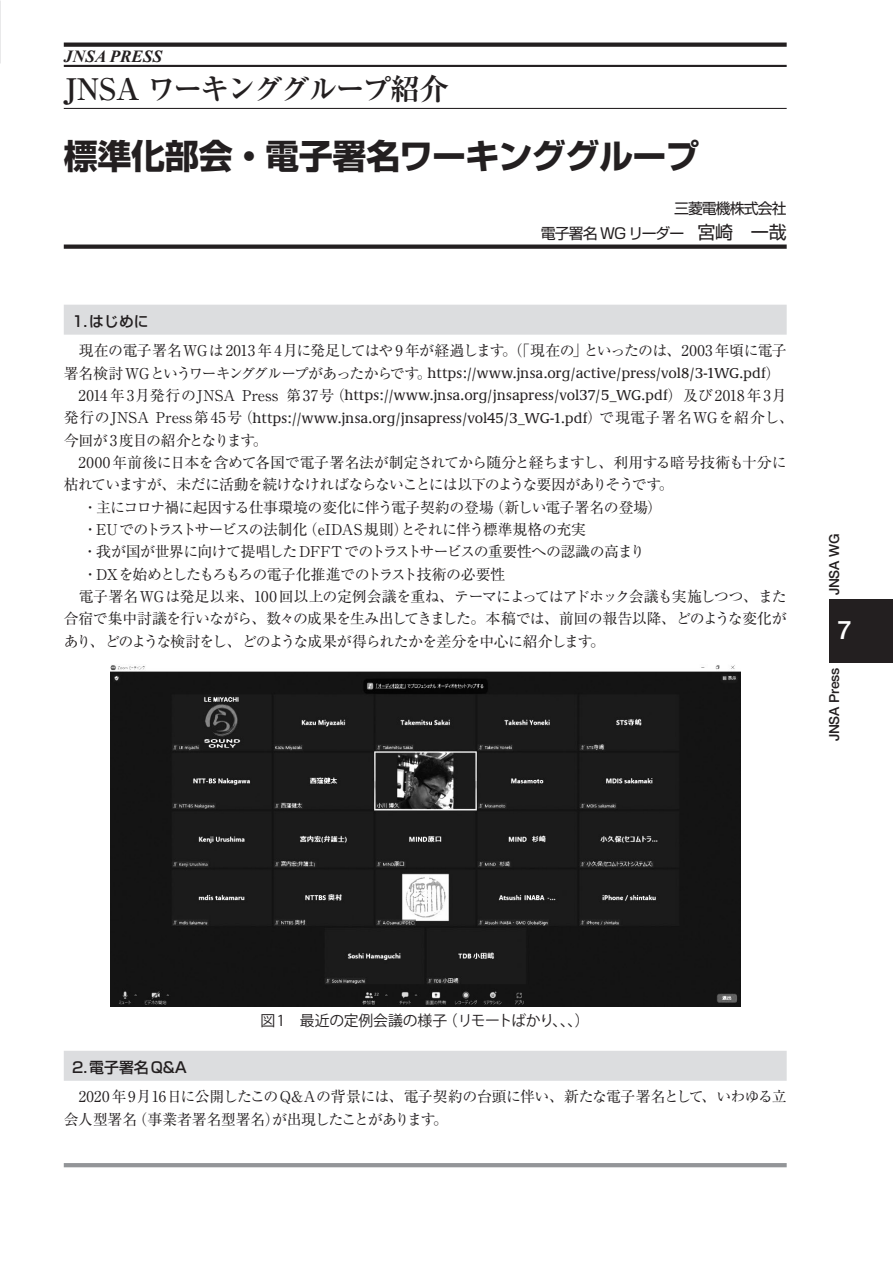
<style>
.page{position:relative;width:893px;height:1263px;background:#fff}
.page>*{position:absolute;margin:0;border:0;box-sizing:border-box;transform-origin:0 0}
.t1{font:700 34.05px "Shin Go Pro";letter-spacing:-.01em;color:#231f20}
.t2{font:700 29.7px "Ryumin Pro";letter-spacing:-.085em;color:#231f20}
.t3{font:500 25.5px "Helvetica Neue LT Pro";color:#fff}
.t4{font:italic 700 16.95px "Times New Roman";letter-spacing:.015em;color:#231f20}
.t5{font:14.85px/22.4px "Ryumin Pro";letter-spacing:-.04em;color:#231f20}
.t6{font:500 14.85px/22.4px "Demos EF";letter-spacing:.005em;color:#231f20}
.t7{font:14.85px "Ryumin Pro";letter-spacing:-.06em;color:#231f20}
.t8{font:14.85px "Ryumin Pro";letter-spacing:-.065em;color:#231f20}
.t9{font:14.85px "Koz Go Pro";letter-spacing:-.025em;color:#231f20}
.t10{font:14.85px/25.2px "Shin Go Pro";letter-spacing:-.06em;color:#231f20;text-align:right}
.t11{font:500 14.85px "Shin Go Pro";color:#231f20}
.t12{font:500 13.8px "Helvetica Neue LT Pro";letter-spacing:-.02em;color:#231f20}
.s1{font-size:18px}
.s2{font-family:"Ryumin Pro";font-weight:400}
</style>
<div class="page">
<div style="left:829px;top:600px;width:64px;height:63px;background:#231f20"></div>
<hr style="left:64px;top:1163px;width:723px;height:4px;background:#939598">
<div style="left:64px;top:305px;width:723px;height:30px;background:#dcdddf"></div>
<div style="left:64px;top:1051px;width:723px;height:30px;background:#dcdddf"></div>
<svg style="left:64px;top:43px;width:723px;height:4px;background:#2f2b2c"></svg>
<hr style="left:64px;top:65px;width:723px;height:2px;background:#231f20">
<hr style="left:64px;top:108px;width:723px;height:1px;background:#231f20">
<div style="left:64px;top:244px;width:723px;height:5px;background:#231f20"></div>
<img style="left:111px;top:665px;width:630px;height:341px">
<p class="t4" style="left:64px;top:45px;width:100px">JNSA PRESS</p>
<h2 class="t2" style="left:64px;top:65px;width:387px">JNSA ワーキンググループ紹介</h2>
<h1 class="t1" style="left:64px;top:129px;width:637px">標準化部会・電子署名ワーキンググループ</h1>
<p class="t10" style="left:541px;top:193px;width:247px">三菱電機株式会社<br>電子署名 WG リーダー　<span class="s1">宮崎　一哉</span></p>
<p class="t11" style="left:72px;top:309px;width:78px">1.はじめに</p>
<p class="t5" style="left:64px;top:338px;width:724px">　現在の電子署名WGは2013 年 4月に発足してはや 9 年が経過します。（「現在の」といったのは、2003 年頃に電子</p>
<p class="t6" style="left:64px;top:362px;width:732px"><span class="s2">署名検討WGというワーキンググループがあったからです。</span>https://www.jnsa.org/active/press/vol8/3-1WG.pdf<span class="s2">）　2014年3月発行のJNSA Press 第37号（</span>https://www.jnsa.org/jnsapress/vol37/5_WG.pdf<span class="s2">）及び2018年3月発行のJNSA Press第45号（</span>https://www.jnsa.org/jnsapress/vol45/3_WG-1.pdf<span class="s2">）で現電子署名WGを紹介し、</span></p>
<p class="t7" style="left:64px;top:428px;width:205px">今回が3度目の紹介となります。</p>
<p class="t5" style="left:64px;top:450px;width:724px">　2000 年前後に日本を含めて各国で電子署名法が制定されてから随分と経ちますし、利用する暗号技術も十分に</p>
<p class="t7" style="left:64px;top:473px;width:611px">枯れていますが、未だに活動を続けなければならないことには以下のような要因がありそうです。</p>
<p class="t5" style="left:83px;top:495px;width:581px">・主にコロナ禍に起因する仕事環境の変化に伴う電子契約の登場（新しい電子署名の登場）</p>
<p class="t5" style="left:83px;top:517px;width:505px">・EUでのトラストサービスの法制化（eIDAS規則）とそれに伴う標準規格の充実</p>
<p class="t5" style="left:83px;top:539px;width:564px">・我が国が世界に向けて提唱したDFFTでのトラストサービスの重要性への認識の高まり</p>
<p class="t5" style="left:83px;top:562px;width:424px">・DXを始めとしたもろもろの電子化推進でのトラスト技術の必要性</p>
<p class="t5" style="left:64px;top:584px;width:724px">　電子署名WGは発足以来、100 回以上の定例会議を重ね、テーマによってはアドホック会議も実施しつつ、また</p>
<p class="t5" style="left:64px;top:606px;width:724px">合宿で集中討議を行いながら、数々の成果を生み出してきました。本稿では、前回の報告以降、どのような変化が</p>
<p class="t8" style="left:64px;top:629px;width:543px">あり、どのような検討をし、どのような成果が得られたかを差分を中心に紹介します。</p>
<p class="t12" style="left:826px;top:595px;width:64px;rotate:-90deg">JNSA WG</p>
<h3 class="t3" style="left:837px;top:614px;width:16px">7</h3>
<p class="t12" style="left:826px;top:741px;width:75px;rotate:-90deg">JNSA Press</p>
<p class="t9" style="left:261px;top:1011px;width:331px">図1　最近の定例会議の様子（リモートばかり、、、）</p>
<p class="t11" style="left:72px;top:1055px;width:116px">2.電子署名Q&amp;A</p>
<p class="t5" style="left:64px;top:1085px;width:724px">　2020 年9月16日に公開したこのQ&amp;Aの背景には、電子契約の台頭に伴い、新たな電子署名として、いわゆる立会人型署名（事業者署名型署名）が出現したことがあります。</p>
</div>
